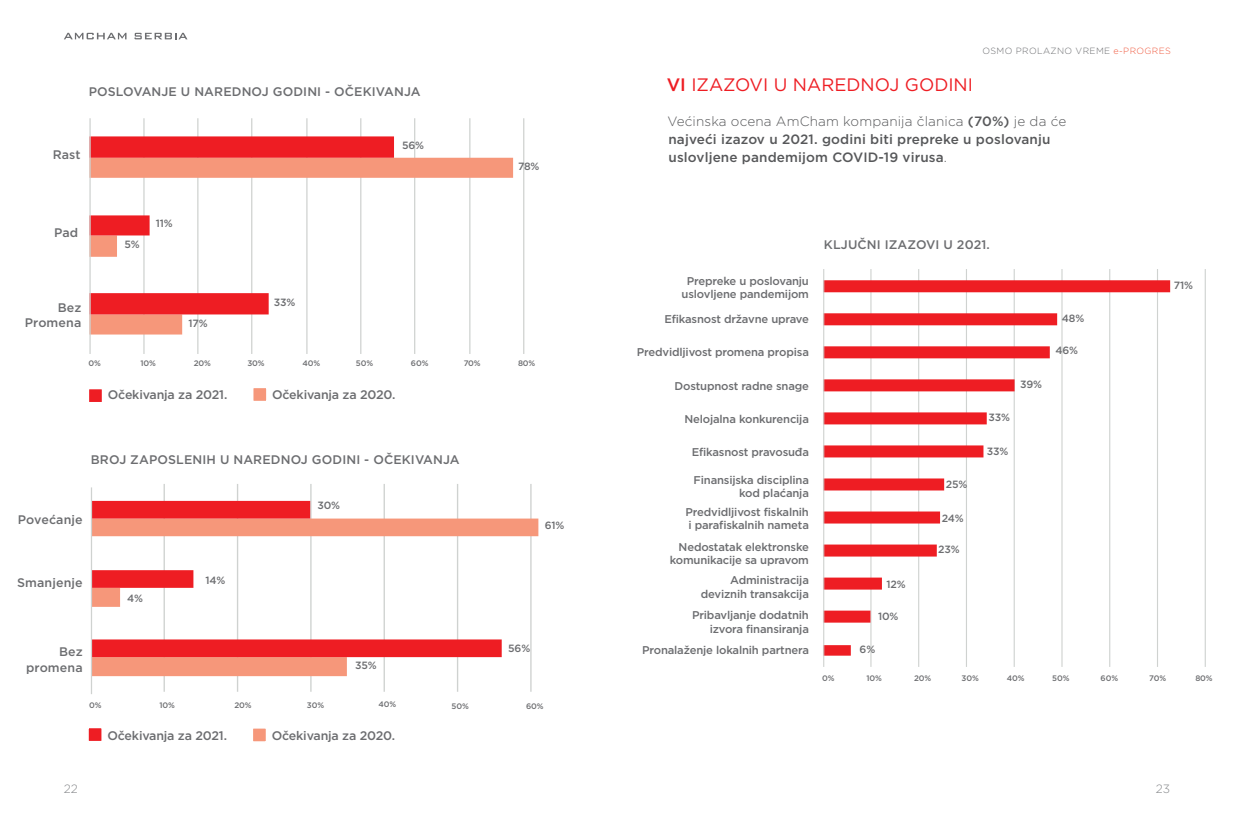
<style>
.page{position:relative;width:1234px;height:830px;background:#fff}
.page>*{position:absolute;margin:0;border:0;box-sizing:border-box;transform-origin:0 0}
.Naslovi_u_tekstu{font:18px "Gotham";color:#ee1d23}
.t1{font:500 13.5px "Gotham";letter-spacing:.01em;color:#57585a}
.t2{font:300 13.5px "Gotham";letter-spacing:.01em;color:#57585a}
.Naslov_tabele{font:500 12.45px/14.9px "Gotham";letter-spacing:.01em;color:#6c6d70;text-align:right}
.TEKST{font:500 12.45px "Gotham";letter-spacing:-.015em;color:#6c6d70}
.t3{font:300 12px "Gotham";color:#87898c}
.TEKST-2{font:500 11.25px/13.5px "Gotham";letter-spacing:-.015em;color:#6c6d70;text-align:right}
.Tabele{font:500 10.5px "Gotham";letter-spacing:-.015em;color:#6c6d70}
.t4{font:300 9px "Gotham";letter-spacing:.04em;color:#6c6d70}
.Tabele-2{font:500 7.95px "Gotham";letter-spacing:-.015em;color:#6c6d70}
.s1{color:#f0593e}
.s2{font-weight:500}
.s3{font-weight:300}
</style>
<div class="page">
<svg style="left:64px;top:33px;width:62px;height:6px"></svg>
<svg style="left:134px;top:33px;width:53px;height:6px"></svg>
<hr style="left:143px;top:118px;width:1px;height:236px;background:#cfd2d0">
<hr style="left:197px;top:118px;width:1px;height:236px;background:#cfd2d0">
<hr style="left:251px;top:118px;width:1px;height:236px;background:#cfd2d0">
<hr style="left:306px;top:118px;width:1px;height:236px;background:#cfd2d0">
<hr style="left:360px;top:118px;width:1px;height:236px;background:#cfd2d0">
<hr style="left:414px;top:118px;width:1px;height:236px;background:#cfd2d0">
<hr style="left:469px;top:118px;width:1px;height:236px;background:#cfd2d0">
<hr style="left:523px;top:118px;width:1px;height:236px;background:#cfd2d0">
<svg style="left:91px;top:158px;width:422px;height:176px"></svg>
<svg style="left:91px;top:136px;width:303px;height:178px"></svg>
<hr style="left:89px;top:118px;width:2px;height:236px;background:#cfd2d0">
<div style="left:252px;top:386px;width:16px;height:16px;background:#f6977a;border:2px solid #fff"></div>
<div style="left:87px;top:387px;width:16px;height:16px;background:#ee1d23;border:2px solid #fff"></div>
<hr style="left:163px;top:483px;width:2px;height:208px;background:#cfd2d0">
<hr style="left:237px;top:483px;width:1px;height:208px;background:#cfd2d0">
<hr style="left:310px;top:483px;width:1px;height:208px;background:#cfd2d0">
<hr style="left:383px;top:483px;width:2px;height:208px;background:#cfd2d0">
<hr style="left:457px;top:483px;width:1px;height:208px;background:#cfd2d0">
<hr style="left:530px;top:483px;width:1px;height:208px;background:#cfd2d0">
<svg style="left:92px;top:518px;width:446px;height:157px"></svg>
<svg style="left:92px;top:500px;width:409px;height:156px"></svg>
<div style="left:251px;top:726px;width:16px;height:16px;background:#f6977a;border:2px solid #fff"></div>
<div style="left:87px;top:726px;width:16px;height:16px;background:#ee1d23;border:2px solid #fff"></div>
<hr style="left:91px;top:487px;width:1px;height:206px;background:#cfd2d0">
<hr style="left:1204px;top:269px;width:1px;height:397px;background:#cfd2d0">
<hr style="left:1156px;top:269px;width:1px;height:397px;background:#cfd2d0">
<hr style="left:1108px;top:269px;width:1px;height:397px;background:#cfd2d0">
<hr style="left:1061px;top:269px;width:1px;height:397px;background:#cfd2d0">
<hr style="left:1013px;top:269px;width:1px;height:397px;background:#cfd2d0">
<hr style="left:965px;top:269px;width:1px;height:397px;background:#cfd2d0">
<hr style="left:917px;top:269px;width:2px;height:397px;background:#cfd2d0">
<hr style="left:870px;top:269px;width:1px;height:397px;background:#cfd2d0">
<svg style="left:824px;top:280px;width:345px;height:375px"></svg>
<hr style="left:823px;top:269px;width:1px;height:397px;background:#cfd2d0">
<p class="Naslov_tabele" style="left:89px;top:83px;width:333px">POSLOVANJE U NAREDNOJ GODINI - OČEKIVANJA</p>
<p class="Naslov_tabele" style="left:53px;top:147px;width:29px">Rast</p>
<p class="Tabele" style="left:402px;top:139px;width:24px">56%</p>
<p class="Naslov_tabele" style="left:54px;top:225px;width:26px">Pad</p>
<p class="Tabele" style="left:124px;top:237px;width:17px">5%</p>
<p class="Tabele" style="left:156px;top:217px;width:18px">11%</p>
<p class="Naslov_tabele" style="left:25px;top:300px;width:58px">Bez<br>Promena</p>
<p class="Tabele" style="left:188px;top:317px;width:21px">17%</p>
<p class="Tabele" style="left:274px;top:295px;width:23px">33%</p>
<p class="Tabele-2" style="left:88px;top:357px;width:14px">0%</p>
<p class="Tabele-2" style="left:140px;top:357px;width:17px">10%</p>
<p class="Tabele-2" style="left:194px;top:357px;width:19px">20%</p>
<p class="Tabele-2" style="left:247px;top:357px;width:19px">30%</p>
<p class="Tabele-2" style="left:302px;top:357px;width:19px">40%</p>
<p class="Tabele-2" style="left:356px;top:357px;width:19px">50%</p>
<p class="TEKST" style="left:108px;top:386px;width:121px">Očekivanja za 2021.</p>
<p class="TEKST" style="left:272px;top:386px;width:125px">Očekivanja za 2020.</p>
<p class="Tabele-2" style="left:411px;top:357px;width:19px">60%</p>
<p class="Tabele-2" style="left:463px;top:357px;width:18px">70%</p>
<p class="Naslov_tabele" style="left:91px;top:452px;width:370px">BROJ ZAPOSLENIH U NAREDNOJ GODINI - OČEKIVANJA</p>
<p class="Tabele" style="left:317px;top:498px;width:24px">30%</p>
<p class="Naslov_tabele" style="left:18px;top:511px;width:66px">Povećanje</p>
<p class="Naslov_tabele" style="left:17px;top:574px;width:67px">Smanjenje</p>
<p class="Naslov_tabele" style="left:59px;top:643px;width:25px">Bez</p>
<p class="Naslov_tabele" style="left:26px;top:660px;width:58px">promena</p>
<p class="Tabele" style="left:127px;top:591px;width:17px">4%</p>
<p class="Tabele" style="left:205px;top:573px;width:21px">14%</p>
<p class="Tabele" style="left:355px;top:657px;width:23px">35%</p>
<p class="Tabele" style="left:518px;top:159px;width:23px">78%</p>
<p class="Tabele-2" style="left:518px;top:357px;width:19px">80%</p>
<p class="Tabele" style="left:545px;top:518px;width:21px">61%</p>
<p class="Tabele" style="left:508px;top:641px;width:24px">56%</p>
<p class="Tabele-2" style="left:89px;top:699px;width:14px">0%</p>
<p class="Tabele-2" style="left:159px;top:699px;width:17px">10%</p>
<p class="Tabele-2" style="left:234px;top:699px;width:19px">20%</p>
<p class="Tabele-2" style="left:307px;top:699px;width:19px">30%</p>
<p class="Tabele-2" style="left:378px;top:699px;width:19px">40%</p>
<p class="Tabele-2" style="left:451px;top:700px;width:19px">50%</p>
<p class="Tabele-2" style="left:526px;top:700px;width:19px">60%</p>
<p class="TEKST" style="left:107px;top:726px;width:121px">Očekivanja za 2021.</p>
<p class="TEKST" style="left:272px;top:726px;width:125px">Očekivanja za 2020.</p>
<p class="t4" style="left:982px;top:45px;width:190px">OSMO PROLAZNO VREME <span class="s1">e-PROGRES</span></p>
<p class="Naslovi_u_tekstu" style="left:666px;top:73px;width:308px"><span class="s2">VI</span> IZAZOVI U NAREDNOJ GODINI</p>
<p class="t2" style="left:667px;top:113px;width:400px">Većinska ocena AmCham kompanija članica <span class="s2">(70%)</span> je da će</p>
<p class="t1" style="left:668px;top:130px;width:383px">najveći izazov u 2021. godini biti prepreke u poslovanju</p>
<p class="t1" style="left:668px;top:148px;width:280px">uslovljene pandemijom COVID-19 virusa<span class="s3">.</span></p>
<p class="TEKST-2" style="left:681px;top:274px;width:129px;text-align:center">Prepreke u poslovanju uslovljene pandemijom</p>
<p class="TEKST-2" style="left:664px;top:312px;width:146px">Efikasnost državne uprave</p>
<p class="TEKST-2" style="left:636px;top:345px;width:173px">Predvidljivost promena propisa</p>
<p class="TEKST-2" style="left:674px;top:378px;width:136px">Dostupnost radne snage</p>
<p class="TEKST-2" style="left:684px;top:412px;width:126px">Nelojalna konkurencija</p>
<p class="TEKST-2" style="left:691px;top:445px;width:119px">Efikasnost pravosuđa</p>
<p class="TEKST-2" style="left:693px;top:472px;width:117px">Finansijska disciplina kod plaćanja</p>
<p class="TEKST-2" style="left:685px;top:504px;width:125px;text-align:left">Predvidljivost fiskalnih i parafiskalnih nameta</p>
<p class="TEKST-2" style="left:669px;top:539px;width:141px">Nedostatak elektronske komunikacije sa upravom</p>
<p class="TEKST-2" style="left:700px;top:573px;width:110px">Administracija deviznih transakcija</p>
<p class="TEKST-2" style="left:692px;top:608px;width:118px">Pribavljanje dodatnih izvora finansiranja</p>
<p class="TEKST-2" style="left:642px;top:642px;width:168px">Pronalaženje lokalnih partnera</p>
<p class="Naslov_tabele" style="left:823px;top:237px;width:167px">KLJUČNI IZAZOVI U 2021.</p>
<p class="Tabele-2" style="left:822px;top:673px;width:14px">0%</p>
<p class="Tabele" style="left:945px;top:477px;width:23px">25%</p>
<p class="Tabele" style="left:941px;top:510px;width:23px">24%</p>
<p class="Tabele" style="left:938px;top:542px;width:23px">23%</p>
<p class="Tabele" style="left:988px;top:410px;width:23px">33%</p>
<p class="Tabele" style="left:986px;top:444px;width:23px">33%</p>
<p class="Tabele" style="left:1020px;top:377px;width:23px">39%</p>
<p class="Tabele" style="left:886px;top:576px;width:21px">12%</p>
<p class="Tabele" style="left:878px;top:609px;width:22px">10%</p>
<p class="Tabele" style="left:859px;top:642px;width:17px">6%</p>
<p class="Tabele-2" style="left:866px;top:673px;width:17px">10%</p>
<p class="Tabele-2" style="left:913px;top:673px;width:19px">20%</p>
<p class="Tabele-2" style="left:961px;top:673px;width:19px">30%</p>
<p class="Tabele-2" style="left:1006px;top:673px;width:19px">40%</p>
<p class="Tabele" style="left:1061px;top:311px;width:24px">48%</p>
<p class="Tabele" style="left:1055px;top:343px;width:24px">46%</p>
<p class="Tabele-2" style="left:1051px;top:673px;width:19px">50%</p>
<p class="Tabele-2" style="left:1100px;top:673px;width:19px">60%</p>
<p class="Tabele" style="left:1173px;top:278px;width:21px">71%</p>
<p class="Tabele-2" style="left:1148px;top:673px;width:18px">70%</p>
<p class="Tabele-2" style="left:1194px;top:673px;width:19px">80%</p>
<p class="t3" style="left:64px;top:780px;width:15px">22</p>
<p class="t3" style="left:1155px;top:780px;width:16px">23</p>
</div>
